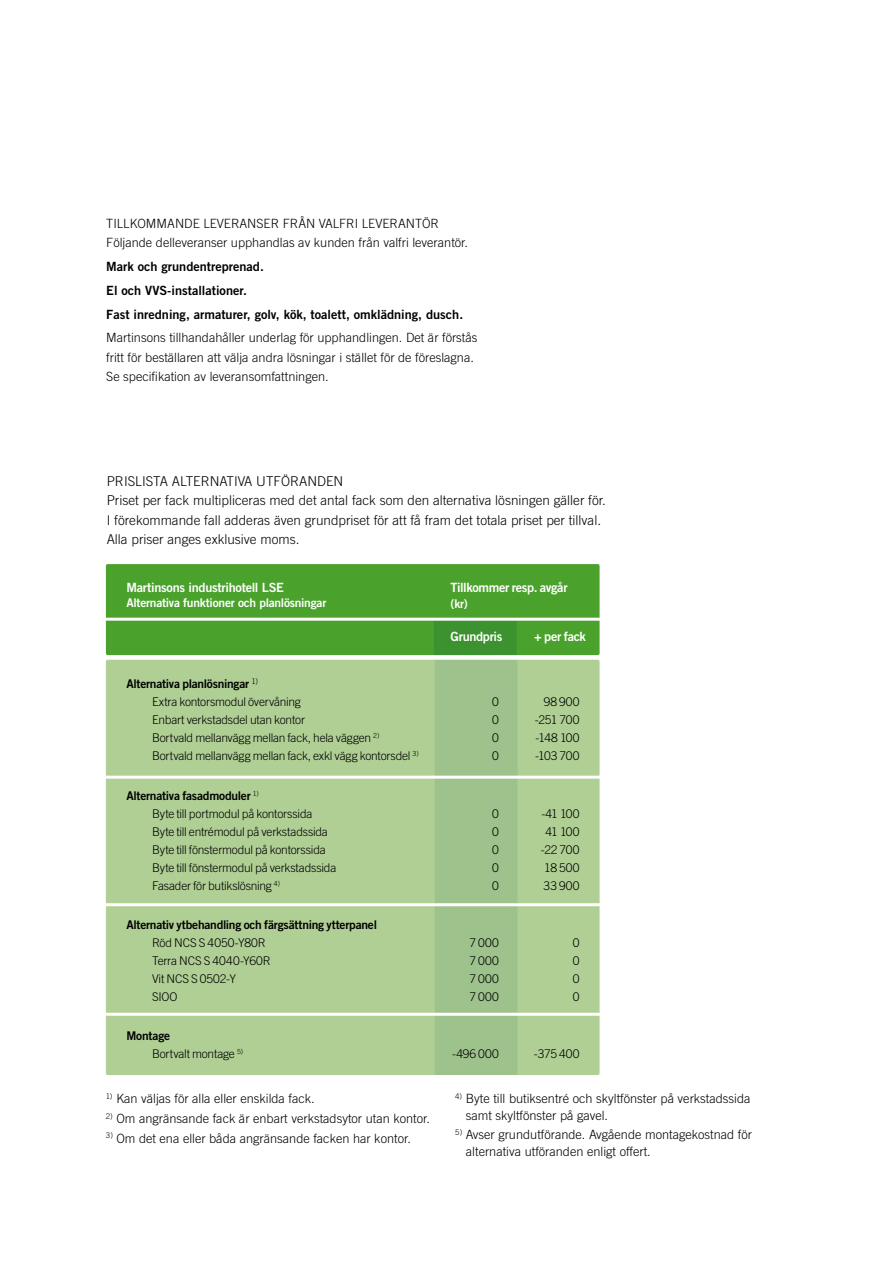
<style>
.page{position:relative;width:893px;height:1263px;background:#fff}
.page>*{position:absolute;margin:0;border:0;box-sizing:border-box;transform-origin:0 0}
.t1{font:300 13.5px/19.5px "Trade Gothic";color:#000}
.t2{font:300 12.75px/19.5px "Trade Gothic";color:#000}
.t3{font:12.75px/23.7px "Trade Gothic Bold Two";color:#000}
.t4{font:12.75px "Trade Gothic Bold Two";letter-spacing:-.025em;color:#fff}
.t5{font:300 12px "Trade Gothic";letter-spacing:-.015em;color:#000}
.t6{font:12px "Trade Gothic Bold Two";letter-spacing:-.02em;color:#000}
.t7{font:12px "Trade Gothic Bold Two";letter-spacing:-.02em;color:#fff}
</style>
<div class="page">
<div style="left:106px;top:564px;width:494px;height:91px;background:#4aa22c;border-radius:2px"></div>
<div style="left:106px;top:660px;width:494px;height:415px;background:#b0cf95;border-radius:2px"></div>
<div style="left:434px;top:620px;width:83px;height:35px;background:#3b922e"></div>
<div style="left:435px;top:660px;width:83px;height:415px;background:#9ec28c"></div>
<hr style="left:95px;top:618px;width:513px;height:3px;background:#fff">
<hr style="left:78px;top:776px;width:542px;height:3px;background:#fff">
<hr style="left:90px;top:903px;width:524px;height:3px;background:#fff">
<hr style="left:95px;top:1013px;width:519px;height:3px;background:#fff">
<p class="t2" style="left:106px;top:213px;width:363px">TILLKOMMANDE LEVERANSER FRÅN VALFRI LEVERANTÖR<br>Följande delleveranser upphandlas av kunden från valfri leverantör.</p>
<p class="t3" style="left:106px;top:254px;width:358px">Mark och grundentreprenad.<br>El och VVS-installationer.<br>Fast inredning, armaturer, golv, kök, toalett, omklädning, dusch.</p>
<p class="t2" style="left:106px;top:328px;width:373px">Martinsons tillhandahåller underlag för upphandlingen. Det är förstås fritt för beställaren att välja andra lösningar i stället för de föreslagna.<br>Se specifikation av leveransomfattningen.</p>
<p class="t1" style="left:107px;top:471px;width:501px">PRISLISTA ALTERNATIVA UTFÖRANDEN<br>Priset per fack multipliceras med det antal fack som den alternativa lösningen gäller för.<br>I förekommande fall adderas även grundpriset för att få fram det totala priset per tillval.<br>Alla priser anges exklusive moms.</p>
<p class="t4" style="left:127px;top:579px;width:159px">Martinsons industrihotell LSE</p>
<p class="t7" style="left:127px;top:595px;width:201px">Alternativa funktioner och planlösningar</p>
<p class="t4" style="left:451px;top:579px;width:118px">Tillkommer resp. avgår</p>
<p class="t7" style="left:451px;top:596px;width:19px">(kr)</p>
<p class="t4" style="left:451px;top:629px;width:53px">Grundpris</p>
<p class="t4" style="left:534px;top:629px;width:53px">+ per fack</p>
<p class="t6" style="left:127px;top:677px;width:133px">Alternativa planlösningar <sup>1)</sup></p>
<p class="t5" style="left:152px;top:695px;width:150px">Extra kontorsmodul övervåning</p>
<p class="t5" style="left:492px;top:695px;width:8px">0</p>
<p class="t5" style="left:544px;top:695px;width:37px">98 900</p>
<p class="t5" style="left:152px;top:713px;width:154px">Enbart verkstadsdel utan kontor</p>
<p class="t5" style="left:492px;top:713px;width:8px">0</p>
<p class="t5" style="left:535px;top:713px;width:46px">-251 700</p>
<p class="t5" style="left:152px;top:731px;width:229px">Bortvald mellanvägg mellan fack, hela väggen <sup>2)</sup></p>
<p class="t5" style="left:492px;top:731px;width:8px">0</p>
<p class="t5" style="left:535px;top:731px;width:46px">-148 100</p>
<p class="t5" style="left:152px;top:749px;width:268px">Bortvald mellanvägg mellan fack, exkl vägg kontorsdel <sup>3)</sup></p>
<p class="t5" style="left:492px;top:749px;width:8px">0</p>
<p class="t5" style="left:535px;top:749px;width:46px">-103 700</p>
<p class="t6" style="left:127px;top:788px;width:134px">Alternativa fasadmoduler <sup>1)</sup></p>
<p class="t5" style="left:152px;top:806px;width:162px">Byte till portmodul på kontorssida</p>
<p class="t5" style="left:492px;top:806px;width:8px">0</p>
<p class="t5" style="left:541px;top:806px;width:40px">-41 100</p>
<p class="t5" style="left:152px;top:824px;width:177px">Byte till entrémodul på verkstadssida</p>
<p class="t5" style="left:492px;top:824px;width:8px">0</p>
<p class="t5" style="left:546px;top:824px;width:35px">41 100</p>
<p class="t5" style="left:152px;top:842px;width:175px">Byte till fönstermodul på kontorssida</p>
<p class="t5" style="left:492px;top:842px;width:8px">0</p>
<p class="t5" style="left:541px;top:842px;width:40px">-22 700</p>
<p class="t5" style="left:152px;top:860px;width:186px">Byte till fönstermodul på verkstadssida</p>
<p class="t5" style="left:492px;top:860px;width:8px">0</p>
<p class="t5" style="left:544px;top:860px;width:37px">18 500</p>
<p class="t5" style="left:152px;top:878px;width:130px">Fasader för butikslösning <sup>4)</sup></p>
<p class="t5" style="left:492px;top:878px;width:8px">0</p>
<p class="t5" style="left:544px;top:878px;width:37px">33 900</p>
<p class="t6" style="left:127px;top:917px;width:252px">Alternativ ytbehandling och färgsättning ytterpanel</p>
<p class="t5" style="left:152px;top:935px;width:115px">Röd NCS S 4050-Y80R</p>
<p class="t5" style="left:470px;top:935px;width:31px">7 000</p>
<p class="t5" style="left:573px;top:935px;width:8px">0</p>
<p class="t5" style="left:152px;top:953px;width:120px">Terra NCS S 4040-Y60R</p>
<p class="t5" style="left:470px;top:953px;width:31px">7 000</p>
<p class="t5" style="left:573px;top:953px;width:8px">0</p>
<p class="t5" style="left:152px;top:971px;width:86px">Vit NCS S 0502-Y</p>
<p class="t5" style="left:470px;top:971px;width:31px">7 000</p>
<p class="t5" style="left:573px;top:971px;width:8px">0</p>
<p class="t5" style="left:152px;top:989px;width:27px">SIOO</p>
<p class="t5" style="left:470px;top:989px;width:31px">7 000</p>
<p class="t5" style="left:573px;top:989px;width:8px">0</p>
<p class="t6" style="left:127px;top:1028px;width:45px">Montage</p>
<p class="t5" style="left:152px;top:1047px;width:93px">Bortvalt montage <sup>5)</sup></p>
<p class="t5" style="left:452px;top:1047px;width:48px">-496 000</p>
<p class="t5" style="left:534px;top:1047px;width:47px">-375 400</p>
<p class="t2" style="left:106px;top:1089px;width:210px"><sup>1)</sup> Kan väljas för alla eller enskilda fack.</p>
<p class="t2" style="left:106px;top:1108px;width:326px"><sup>2)</sup> Om angränsande fack är enbart verkstadsytor utan kontor.</p>
<p class="t2" style="left:106px;top:1128px;width:306px"><sup>3)</sup> Om det ena eller båda angränsande facken har kontor.</p>
<p class="t2" style="left:466px;top:1090px;width:286px;line-height:16.5px;text-indent:-10px"><sup>4)</sup> Byte till butiksentré och skyltfönster på verkstadssida samt skyltfönster på gavel.</p>
<p class="t2" style="left:466px;top:1126px;width:288px;line-height:16.5px;text-indent:-11px"><sup>5)</sup> Avser grundutförande. Avgående montagekostnad för alternativa utföranden enligt offert.</p>
</div>
